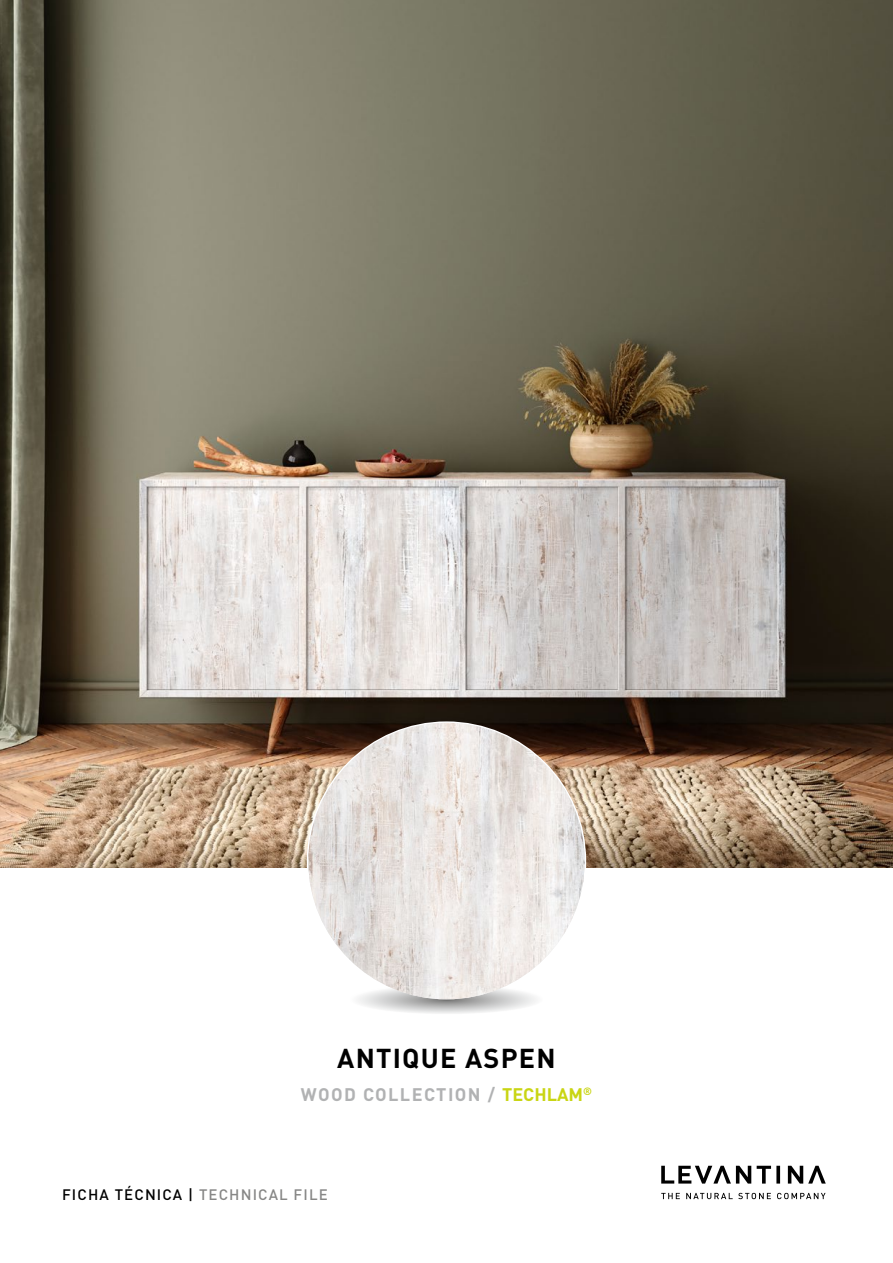
<style>
.page{position:relative;width:893px;height:1263px;background:#fff}
.page>*{position:absolute;margin:0;border:0;box-sizing:border-box;transform-origin:0 0}
.t1{font:700 27px "DIN";letter-spacing:.045em;color:#000}
.t2{font:700 18px "DIN";letter-spacing:.075em;color:#b1b2b3}
.t3{font:500 15px "DIN";letter-spacing:.075em;color:#000}
.s1{color:#c9d513}
.s2{color:#878786}
</style>
<div class="page">
<img style="left:0;top:0;width:893px;height:867px">
<svg style="left:661px;top:1166px;width:165px;height:33px"></svg>
<svg style="left:358px;top:986px;width:178px;height:28px"></svg>
<img style="left:308px;top:723px;width:277px;height:276px;border-radius:138px">
<h1 class="t1" style="left:337px;top:1040px;width:220px">ANTIQUE ASPEN</h1>
<p class="t2" style="left:301px;top:1082px;width:293px">WOOD COLLECTION / <span class="s1">TECHLAM</span><sup>®</sup></p>
<p class="t3" style="left:62px;top:1184px;width:267px">FICHA TÉCNICA | <span class="s2">TECHNICAL FILE</span></p>
</div>
